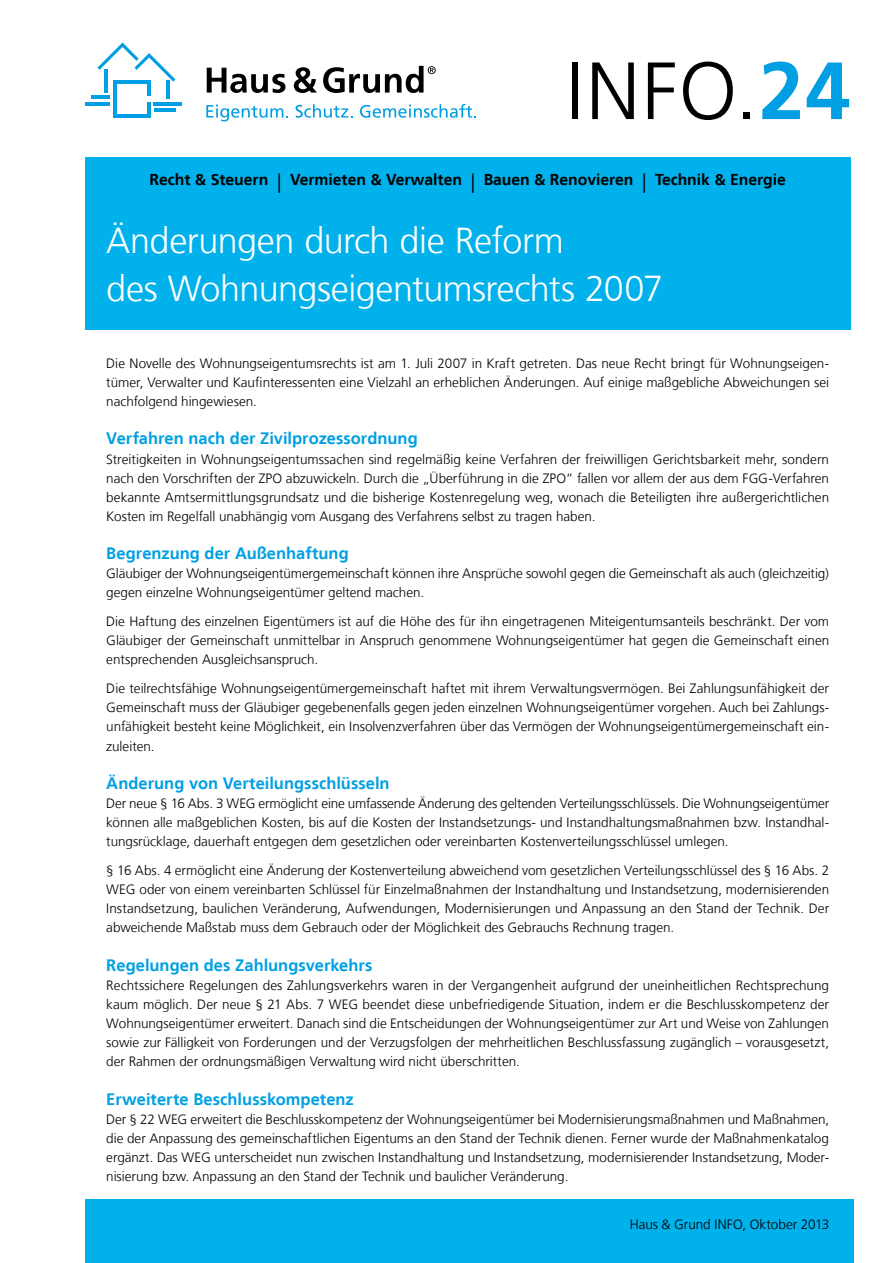
<style>
.page{position:relative;width:893px;height:1263px;background:#fff}
.page>*{position:absolute;margin:0;border:0;box-sizing:border-box;transform-origin:0 0}
.t1{font:300 81px "Frutiger LT";color:#000}
.t2{font:700 81px "Frutiger LT";color:#009fe3}
.t3{font:300 36px/47.8px "Frutiger LT";letter-spacing:-.015em;color:#fff}
.t4{font:700 16.5px "Frutiger LT";color:#009fe3}
.t5{font:700 15.75px "Frutiger LT";color:#000}
.t6{font:300 13.5px/19.2px "Frutiger LT";letter-spacing:-.005em;color:#000;text-align:justify}
.s1{font-weight:300;color:#000}
.s2{font-weight:300;font-size:19.5px}
</style>
<div class="page">
<div style="left:85px;top:157px;width:765px;height:173px;background:#00b1eb"></div>
<hr style="left:113px;top:80px;width:3px;height:38px;background:#009fe3">
<hr style="left:147px;top:102px;width:4px;height:16px;background:#009fe3">
<hr style="left:113px;top:114px;width:38px;height:4px;background:#009fe3">
<hr style="left:113px;top:80px;width:38px;height:3px;background:#009fe3">
<hr style="left:154px;top:108px;width:21px;height:3px;background:#009fe3">
<hr style="left:154px;top:102px;width:28px;height:3px;background:#009fe3">
<hr style="left:147px;top:80px;width:4px;height:16px;background:#009fe3">
<hr style="left:166px;top:81px;width:3px;height:18px;background:#009fe3">
<hr style="left:91px;top:96px;width:19px;height:3px;background:#009fe3">
<hr style="left:85px;top:102px;width:25px;height:3px;background:#009fe3">
<hr style="left:105px;top:69px;width:3px;height:24px;background:#009fe3">
<svg style="left:97px;top:43px;width:78px;height:39px"></svg>
<svg style="left:207px;top:68px;width:78px;height:25px"></svg>
<svg style="left:294px;top:67px;width:23px;height:26px"></svg>
<svg style="left:323px;top:66px;width:113px;height:27px"></svg>
<svg style="left:206px;top:105px;width:82px;height:16px"></svg>
<svg style="left:296px;top:104px;width:57px;height:14px"></svg>
<svg style="left:360px;top:104px;width:116px;height:14px"></svg>
<div style="left:85px;top:1199px;width:768px;height:64px;background:#00b1eb"></div>
<h1 class="t1" style="left:566px;top:45px;width:68px">Info</h1>
<h1 class="t2" style="left:735px;top:43px;width:117px"><span class="s1">.</span>24</h1>
<p class="t5" style="left:150px;top:170px;width:638px">Recht &amp; Steuern <span class="s2">|</span> Vermieten &amp; Verwalten <span class="s2">|</span> Bauen &amp; Renovieren <span class="s2">|</span> Technik &amp; Energie</p>
<h2 class="t3" style="left:106px;top:217px;width:558px">Änderungen durch die Reform<br>des Wohnungseigentumsrechts 2007</h2>
<p class="t6" style="left:106px;top:354px;width:724px">Die Novelle des Wohnungseigentumsrechts ist am 1. Juli 2007 in Kraft getreten. Das neue Recht bringt für Wohnungseigen&shy;tümer, Verwalter und Kaufinteressenten eine Vielzahl an erheblichen Änderungen. Auf einige maßgebliche Abweichungen sei nachfolgend hingewiesen.</p>
<p class="t4" style="left:106px;top:429px;width:313px">Verfahren nach der Zivilprozessordnung</p>
<p class="t6" style="left:106px;top:449px;width:724px">Streitigkeiten in Wohnungseigentumssachen sind regelmäßig keine Verfahren der freiwilligen Gerichtsbarkeit mehr, sondern nach den Vorschriften der ZPO abzuwickeln. Durch die „Überführung in die ZPO“ fallen vor allem der aus dem FGG-Verfahren bekannte Amtsermittlungsgrundsatz und die bisherige Kostenregelung weg, wonach die Beteiligten ihre außergerichtlichen Kosten im Regelfall unabhängig vom Ausgang des Verfahrens selbst zu tragen haben.</p>
<p class="t4" style="left:106px;top:544px;width:244px">Begrenzung der Außenhaftung</p>
<p class="t6" style="left:106px;top:564px;width:724px">Gläubiger der Wohnungseigentümergemeinschaft können ihre Ansprüche sowohl gegen die Gemeinschaft als auch (gleichzeitig) gegen einzelne Wohnungseigentümer geltend machen.</p>
<p class="t6" style="left:106px;top:612px;width:724px">Die Haftung des einzelnen Eigentümers ist auf die Höhe des für ihn eingetragenen Miteigentumsanteils beschränkt. Der vom Gläubiger der Gemeinschaft unmittelbar in Anspruch genommene Wohnungseigentümer hat gegen die Gemeinschaft einen entsprechenden Ausgleichsanspruch.</p>
<p class="t6" style="left:106px;top:679px;width:724px">Die teilrechtsfähige Wohnungseigentümergemeinschaft haftet mit ihrem Verwaltungsvermögen. Bei Zahlungsunfähigkeit der Gemeinschaft muss der Gläubiger gegebenenfalls gegen jeden einzelnen Wohnungseigentümer vorgehen. Auch bei Zahlungs&shy;unfähigkeit besteht keine Möglichkeit, ein Insolvenzverfahren über das Vermögen der Wohnungseigentümergemeinschaft ein&shy;zuleiten.</p>
<p class="t4" style="left:106px;top:773px;width:285px">Änderung von Verteilungsschlüsseln</p>
<p class="t6" style="left:106px;top:794px;width:724px">Der neue § 16 Abs. 3 WEG ermöglicht eine umfassende Änderung des geltenden Verteilungsschlüssels. Die Wohnungseigentümer können alle maßgeblichen Kosten, bis auf die Kosten der Instandsetzungs- und Instandhaltungsmaßnahmen bzw. Instandhal&shy;tungsrücklage, dauerhaft entgegen dem gesetzlichen oder vereinbarten Kostenverteilungsschlüssel umlegen.</p>
<p class="t6" style="left:106px;top:861px;width:724px">§ 16 Abs. 4 ermöglicht eine Änderung der Kostenverteilung abweichend vom gesetzlichen Verteilungsschlüssel des § 16 Abs. 2<br>WEG oder von einem vereinbarten Schlüssel für Einzelmaßnahmen der Instandhaltung und Instandsetzung, modernisierenden Instandsetzung, baulichen Veränderung, Aufwendungen, Modernisierungen und Anpassung an den Stand der Technik. Der abweichende Maßstab muss dem Gebrauch oder der Möglichkeit des Gebrauchs Rechnung tragen.</p>
<p class="t4" style="left:106px;top:955px;width:268px">Regelungen des Zahlungsverkehrs</p>
<p class="t6" style="left:106px;top:976px;width:724px">Rechtssichere Regelungen des Zahlungsverkehrs waren in der Vergangenheit aufgrund der uneinheitlichen Rechtsprechung kaum möglich. Der neue § 21 Abs. 7 WEG beendet diese unbefriedigende Situation, indem er die Beschlusskompetenz der Wohnungseigentümer erweitert. Danach sind die Entscheidungen der Wohnungseigentümer zur Art und Weise von Zahlungen sowie zur Fälligkeit von Forderungen und der Verzugsfolgen der mehrheitlichen Beschlussfassung zugänglich – vorausgesetzt, der Rahmen der ordnungsmäßigen Verwaltung wird nicht überschritten.</p>
<p class="t4" style="left:106px;top:1089px;width:249px">Erweiterte Beschlusskompetenz</p>
<p class="t6" style="left:106px;top:1110px;width:724px">Der § 22 WEG erweitert die Beschlusskompetenz der Wohnungseigentümer bei Modernisierungsmaßnahmen und Maßnahmen, die der Anpassung des gemeinschaftlichen Eigentums an den Stand der Technik dienen. Ferner wurde der Maßnahmenkatalog ergänzt. Das WEG unterscheidet nun zwischen Instandhaltung und Instandsetzung, modernisierender Instandsetzung, Moder&shy;nisierung bzw. Anpassung an den Stand der Technik und baulicher Veränderung.</p>
<p class="t6" style="left:630px;top:1215px;width:201px">Haus &amp; Grund INFO, Oktober 2013</p>
</div>
